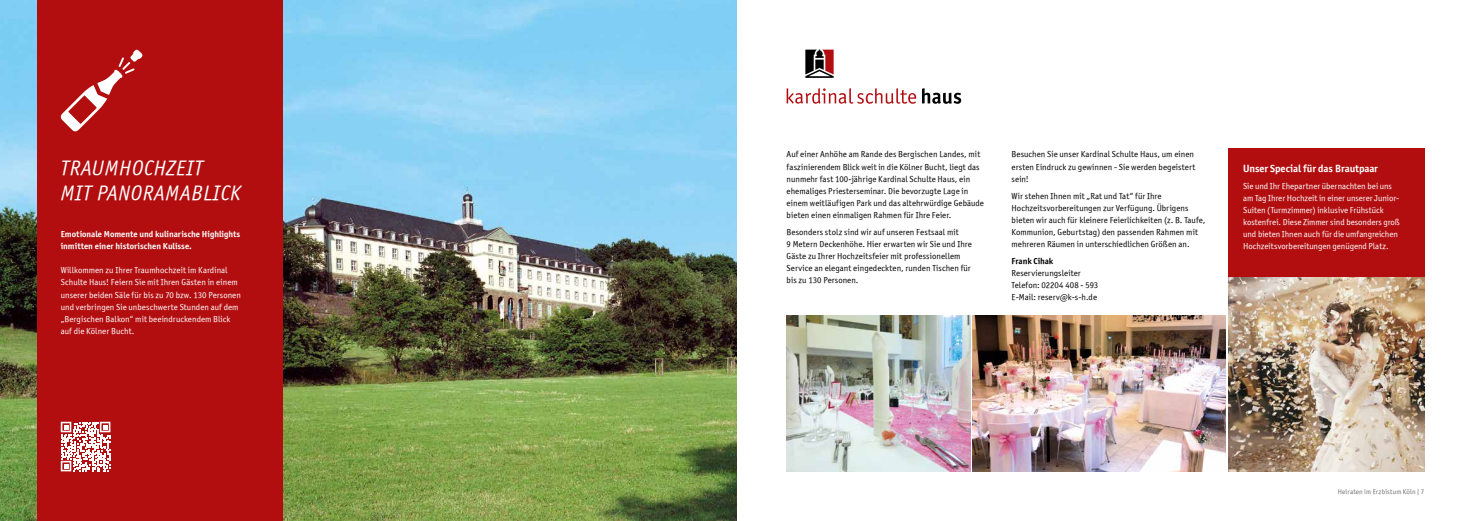
<style>
.page{position:relative;width:1474px;height:521px;background:#fff}
.page>*{position:absolute;margin:0;border:0;box-sizing:border-box;transform-origin:0 0}
.t1{font:italic 21px/25.2px "Officina Sans ITCTT Book";letter-spacing:.04em;color:#fff}
.t2{font:10.5px "Officina Sans ITCTT Bold";letter-spacing:-.01em;color:#fff}
.t3{font:8.75px/12.1px "Officina Sans ITCTT Book";letter-spacing:.005em;color:#000}
.t4{font:8.75px/12.1px "Officina Sans ITCTT Book";color:#fff}
.t5{font:8.75px/12.1px "Officina Sans ITCTT Bold";color:#fff}
.t6{font:8.75px "Officina Sans ITCTT Bold";letter-spacing:-.005em;color:#000}
.t7{font:7px "Officina Sans ITCTT Book";letter-spacing:.015em;color:#706f6f}
</style>
<div class="page">
<img style="left:0;top:0;width:737px;height:521px">
<div style="left:37px;top:0;width:246px;height:521px;background:#b20e10"></div>
<svg style="left:60px;top:50px;width:83px;height:82px"></svg>
<div style="left:1228px;top:149px;width:196px;height:129px;background:#b20e10"></div>
<img style="left:786px;top:315px;width:184px;height:156px">
<img style="left:1228px;top:278px;width:196px;height:193px">
<img style="left:972px;top:315px;width:253px;height:156px">
<svg style="left:805px;top:50px;width:28px;height:28px"></svg>
<svg style="left:786px;top:88px;width:130px;height:16px"></svg>
<svg style="left:922px;top:88px;width:39px;height:16px"></svg>
<svg style="left:61px;top:422px;width:49px;height:49px"></svg>
<h1 class="t1" style="left:61px;top:155px;width:181px">TRAUMHOCHZEIT<br>MIT PANORAMABLICK</h1>
<p class="t5" style="left:61px;top:228px;width:181px">Emotionale Momente und kulinarische Highlights inmitten einer historischen Kulisse.</p>
<p class="t4" style="left:61px;top:264px;width:182px">Willkommen zu Ihrer Traumhochzeit im Kardinal Schulte Haus! Feiern Sie mit Ihren Gästen in einem unserer beiden Säle für bis zu 70 bzw. 130 Personen und verbringen Sie unbeschwerte Stunden auf dem „Bergischen Balkon“ mit beeindruckendem Blick auf die Kölner Bucht.</p>
<p class="t3" style="left:786px;top:148px;width:199px">Auf einer Anhöhe am Rande des Bergischen Landes, mit faszinierendem Blick weit in die Kölner Bucht, liegt das nunmehr fast 100-jährige Kardinal Schulte Haus, ein ehemaliges Priesterseminar. Die bevorzugte Lage in einem weitläufigen Park und das altehrwürdige Gebäude bieten einen einmaligen Rahmen für Ihre Feier.</p>
<p class="t3" style="left:786px;top:226px;width:187px">Besonders stolz sind wir auf unseren Festsaal mit<br>9 Metern Deckenhöhe. Hier erwarten wir Sie und Ihre Gäste zu Ihrer Hochzeitsfeier mit professionellem Service an elegant eingedeckten, runden Tischen für bis zu 130 Personen.</p>
<p class="t3" style="left:1011px;top:148px;width:185px">Besuchen Sie unser Kardinal Schulte Haus, um einen ersten Eindruck zu gewinnen - Sie werden begeistert sein!</p>
<p class="t3" style="left:1011px;top:190px;width:195px">Wir stehen Ihnen mit „Rat und Tat“ für Ihre Hochzeitsvorbereitungen zur Verfügung. Übrigens bieten wir auch für kleinere Feierlichkeiten (z. B. Taufe, Kommunion, Geburtstag) den passenden Rahmen mit mehreren Räumen in unterschiedlichen Größen an.</p>
<p class="t6" style="left:1011px;top:256px;width:43px">Frank Cihak</p>
<p class="t3" style="left:1011px;top:267px;width:88px">Reservierungsleiter<br>Telefon: 02204 408 - 593<br>E-Mail: reserv@k-s-h.de</p>
<p class="t2" style="left:1243px;top:162px;width:136px">Unser Special für das Brautpaar</p>
<p class="t4" style="left:1243px;top:180px;width:158px">Sie und Ihr Ehepartner übernachten bei uns am Tag Ihrer Hochzeit in einer unserer Junior-Suiten (Turmzimmer) inklusive Frühstück kostenfrei. Diese Zimmer sind besonders groß und bieten Ihnen auch für die umfangreichen Hochzeitsvorbereitungen genügend Platz.</p>
<p class="t7" style="left:1337px;top:487px;width:88px">Heiraten im Erzbistum Köln | 7</p>
</div>
